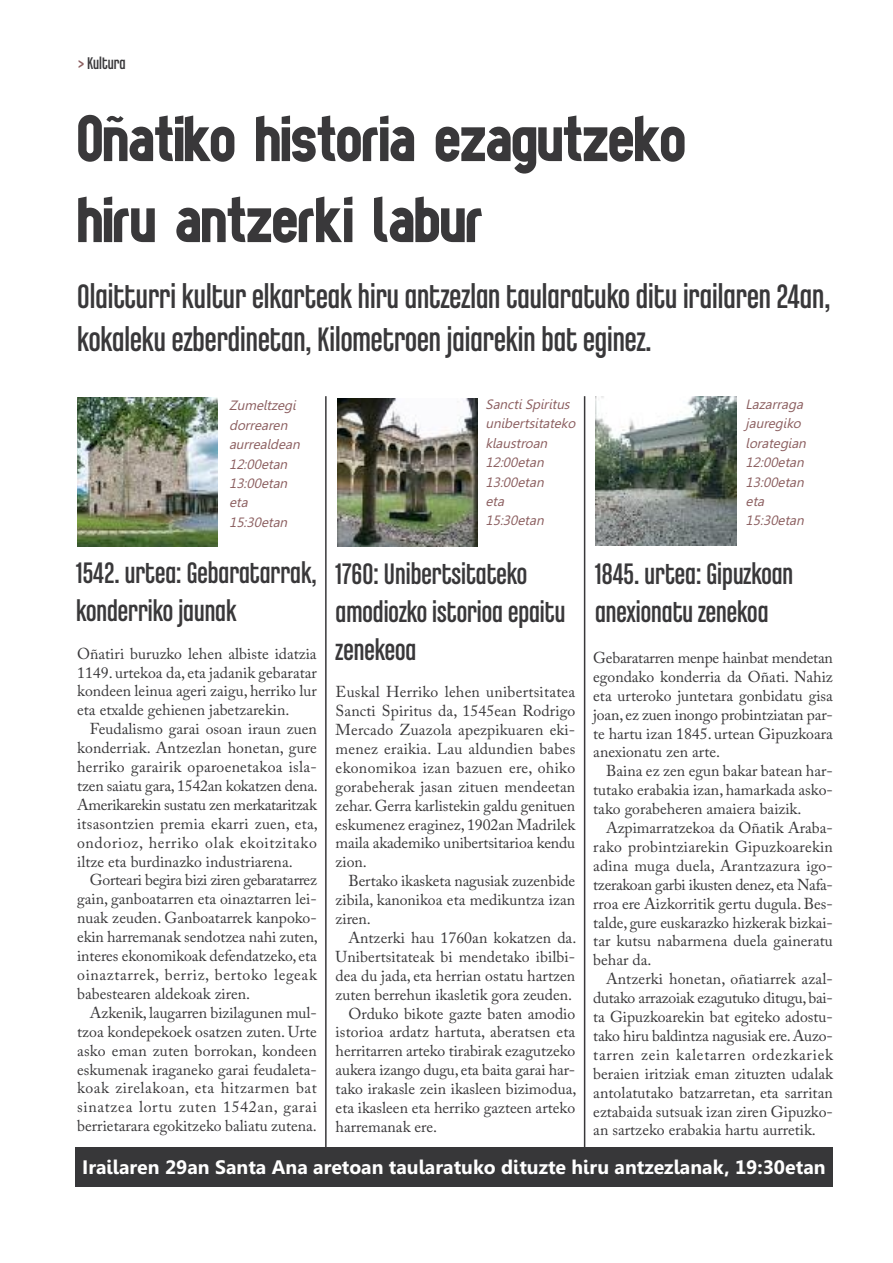
<style>
.page{position:relative;width:893px;height:1263px;background:#fff}
.page>*{position:absolute;margin:0;border:0;box-sizing:border-box;transform-origin:0 0}
.t1{font:700 67.5px/81px "tes";color:#39383a}
.t2{font:36px/43.2px "Chalet Comprime Cologne Eighty";color:#39383a}
.t3{font:31.5px/37.8px "Chalet Comprime Cologne Eighty";color:#39383a}
.t4{font:700 19.5px "Leelawadee";color:#fff}
.t5{font:18px "Chalet Comprime Cologne Eighty";color:#39383a}
.t6{font:15.75px/18.9px "Adobe Caslon Pro";color:#39383a;text-align:justify}
.t7{font:italic 13.5px/19.4px "Leelawadee";color:#8b5e5f}
.s1{color:#8b5e5f}
</style>
<div class="page">
<div style="left:75px;top:1147px;width:758px;height:40px;background:#373739"></div>
<img style="left:77px;top:397px;width:141px;height:149px">
<img style="left:337px;top:398px;width:141px;height:148px">
<img style="left:596px;top:396px;width:140px;height:149px">
<hr style="left:325px;top:396px;width:2px;height:756px;background:#39383a">
<hr style="left:584px;top:396px;width:1px;height:752px;background:#39383a">
<p class="t5" style="left:78px;top:52px;width:49px"><span class="s1">&gt;</span> Kultura</p>
<h1 class="t1" style="left:77px;top:97px;width:610px">Oñatiko historia ezagutzeko hiru antzerki labur</h1>
<h2 class="t2" style="left:77px;top:274px;width:755px">Olaitturri kultur elkarteak hiru antzezlan taularatuko ditu irailaren 24an, kokaleku ezberdinetan, Kilometroen jaiarekin bat eginez.</h2>
<p class="t7" style="left:229px;top:396px;width:75px">Zumeltzegi dorrearen aurrealdean<br>12:00etan<br>13:00etan eta<br>15:30etan</p>
<p class="t7" style="left:485px;top:395px;width:95px">SanctiSpiritus unibertsitateko klaustroan<br>12:00etan<br>13:00etan<br>eta<br>15:30etan</p>
<p class="t7" style="left:746px;top:395px;width:65px">Lazarraga jauregiko lorategian<br>12:00etan<br>13:00etan eta<br>15:30etan</p>
<h3 class="t3" style="left:76px;top:553px;width:242px">1542. urtea: Gebaratarrak, konderriko jaunak</h3>
<h3 class="t3" style="left:336px;top:554px;width:231px">1760: Unibertsitateko amodiozko istorioa epaitu zenekeoa</h3>
<h3 class="t3" style="left:595px;top:554px;width:200px">1845. urtea: Gipuzkoan anexionatu zenekoa</h3>
<p class="t6" style="left:77px;top:646px;width:241px">Oñatiri buruzko lehen albiste idatzia 1149. urtekoa da, eta jadanik gebaratar kondeen leinua ageri zaigu, herriko lur eta etxalde gehienen jabetzarekin.</p>
<p class="t6" style="left:77px;top:721px;width:242px;text-indent:13px">Feudalismo garai osoan iraun zuen konderriak. Antzezlan honetan, gure herriko garairik oparoenetakoa isla&shy;tzen saiatu gara, 1542an kokatzen dena.<br>Amerikarekin sustatu zen merkataritzak itsasontzien premia ekarri zuen, eta, ondorioz, herriko olak ekoitzitako iltze eta burdinazko industriarena.</p>
<p class="t6" style="left:77px;top:872px;width:242px;text-indent:13px">Gorteari begira bizi ziren gebaratarrez gain, ganboatarren eta oinaztarren lei&shy;nuak zeuden. Ganboatarrek kanpoko&shy;ekin harremanak sendotzea nahi zuten, interes ekonomikoak defendatzeko, eta oinaztarrek, berriz, bertoko legeak babestearen aldekoak ziren.</p>
<p class="t6" style="left:77px;top:1005px;width:241px;text-indent:13px">Azkenik, laugarren bizilagunen mul&shy;tzoa kondepekoek osatzen zuten. Urte asko eman zuten borrokan, kondeen eskumenak iraganeko garai feudaleta&shy;koak zirelakoan, eta hitzarmen bat sinatzea lortu zuten 1542an, garai berrietarara egokitzeko baliatu zutena.</p>
<p class="t6" style="left:593px;top:650px;width:241px">Gebaratarren menpe hainbat mendetan egondako konderria da Oñati. Nahiz eta urteroko juntetara gonbidatu gisa joan, ez zuen inongo probintziatan par&shy;te hartu izan 1845. urtean Gipuzkoara anexionatu zen arte.</p>
<p class="t6" style="left:593px;top:763px;width:241px;text-indent:13px">Baina ez zen egun bakar batean har&shy;tutako erabakia izan, hamarkada asko&shy;tako gorabeheren amaiera baizik.</p>
<p class="t6" style="left:593px;top:820px;width:241px;text-indent:13px">Azpimarratzekoa da Oñatik Araba&shy;rako probintziarekin Gipuzkoarekin adina muga duela, Arantzazura igo&shy;tzerakoan garbi ikusten denez, eta Nafa&shy;rroa ere Aizkorritik gertu dugula. Bes&shy;talde, gure euskarazko hizkerak bizkai&shy;tar kutsu nabarmena duela gaineratu behar da.</p>
<p class="t6" style="left:593px;top:971px;width:241px;text-indent:13px">Antzerki honetan, oñatiarrek azal&shy;dutako arrazoiak ezagutuko ditugu, bai&shy;ta Gipuzkoarekin bat egiteko adostu&shy;tako hiru baldintza nagusiak ere. Auzo&shy;tarren zein kaletarren ordezkariek beraien iritziak eman zituzten udalak antolatutako batzarretan, eta sarritan eztabaida sutsuak izan ziren Gipuzko&shy;an sartzeko erabakia hartu aurretik.</p>
<p class="t6" style="left:336px;top:684px;width:241px">Euskal Herriko lehen unibertsitatea Sancti Spiritus da, 1545ean Rodrigo Mercado Zuazola apezpikuaren eki&shy;menez eraikia. Lau aldundien babes ekonomikoa izan bazuen ere, ohiko gorabeherak jasan zituen mendeetan zehar. Gerra karlistekin galdu genituen eskumenez eraginez, 1902an Madrilek maila akademiko unibertsitarioa kendu zion.</p>
<p class="t6" style="left:336px;top:873px;width:241px;text-indent:13px">Bertako ikasketa nagusiak zuzenbide zibila, kanonikoa eta medikuntza izan ziren.</p>
<p class="t6" style="left:348px;top:930px;width:229px">Antzerki hau 1760an kokatzen da.</p>
<p class="t6" style="left:336px;top:949px;width:241px">Unibertsitateak bi mendetako ibilbi-</p>
<p class="t6" style="left:336px;top:968px;width:241px">dea du jada, eta herrian ostatu hartzen</p>
<p class="t6" style="left:336px;top:987px;width:238px">zuten berrehun ikasletik gora zeuden.</p>
<p class="t6" style="left:348px;top:1006px;width:228px">Orduko bikote gazte baten amodio</p>
<p class="t6" style="left:336px;top:1024px;width:241px">istorioa ardatz hartuta, aberatsen eta</p>
<p class="t6" style="left:336px;top:1043px;width:241px">herritarren arteko tirabirak ezagutzeko</p>
<p class="t6" style="left:336px;top:1062px;width:241px">aukera izango dugu, eta baita garai har-</p>
<p class="t6" style="left:336px;top:1081px;width:242px">tako irakasle zein ikasleen bizimodua,</p>
<p class="t6" style="left:336px;top:1100px;width:241px">eta ikasleen eta herriko gazteen arteko</p>
<p class="t6" style="left:336px;top:1119px;width:103px">harremanak ere.</p>
<p class="t4" style="left:82px;top:1156px;width:745px">Irailaren 29an Santa Ana aretoan taularatuko dituzte hiru antzezlanak, 19:30etan</p>
</div>
